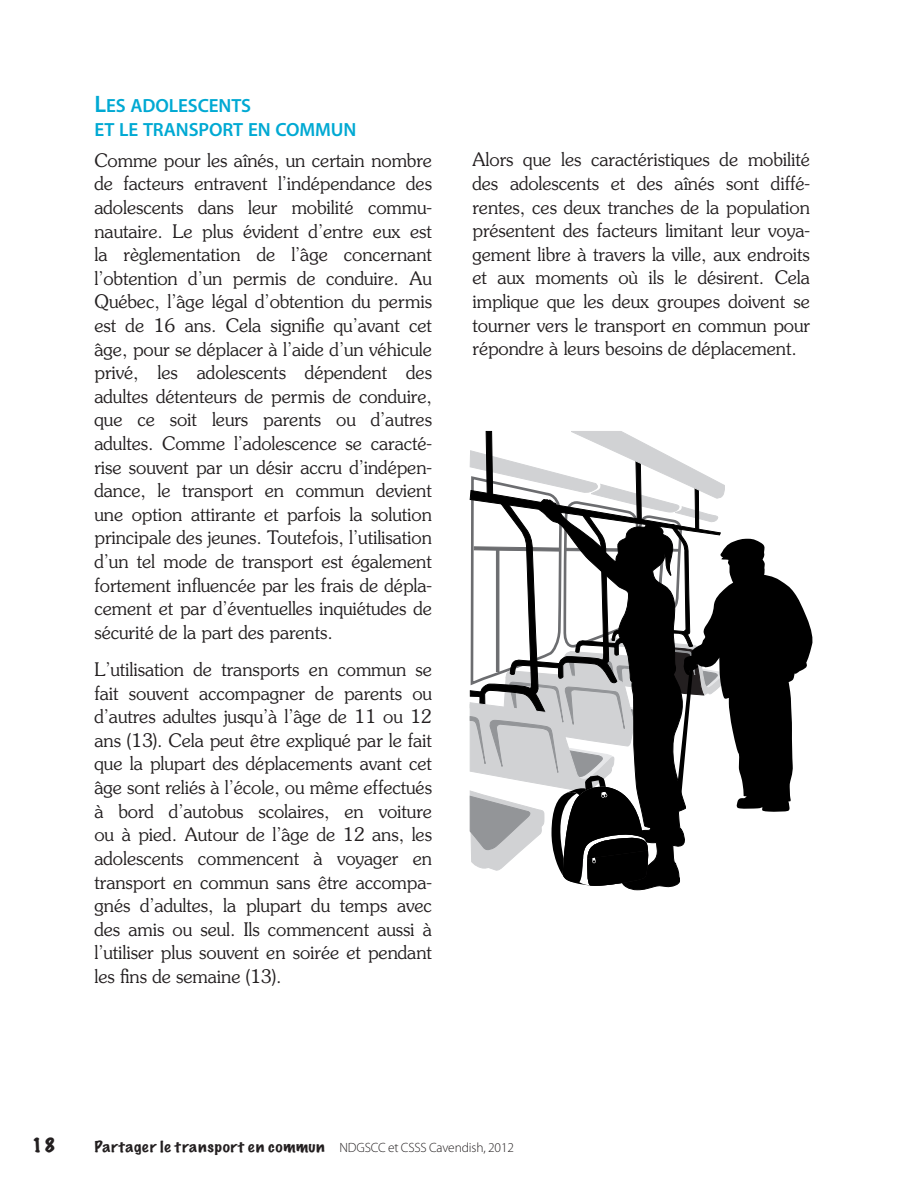
<style>
.page{position:relative;width:918px;height:1188px;background:#fff}
.page>*{position:absolute;margin:0;border:0;box-sizing:border-box;transform-origin:0 0}
.sous_titre_2{font:19.2px/23.9px "Myriad Pro Semibold SC800";letter-spacing:-.005em;color:#00a9d3}
.lecture{font:300 18.75px/23.5px "Souvenir";letter-spacing:-.005em;color:#231f20;text-align:justify}
.t1{font:100 18px "Marker Felt";color:#231f20;scale:1.25 1}
.t2{font:100 14.1px "Marker Felt";letter-spacing:.035em;color:#231f20;scale:1.25 1}
.s1{font-size:23.85px}
.s2{font-family:"Myriad Pro";font-weight:300;font-size:13.5px}
</style>
<div class="page">
<svg style="left:469px;top:431px;width:344px;height:460px"></svg>
<p class="sous_titre_2" style="left:94px;top:94px;width:263px"><span class="s1">L</span>ES ADOLESCENTS<br>ET LE TRANSPORT EN COMMUN</p>
<p class="lecture" style="left:94px;top:148px;width:339px">Comme pour les aînés, un certain nombre de facteurs entravent l’indépendance des adolescents dans leur mobilité commu&shy;nautaire. Le plus évident d’entre eux est la règlementation de l’âge concernant l’obtention d’un permis de conduire. Au Québec, l’âge légal d’obtention du permis est de 16 ans. Cela signifie qu’avant cet âge, pour se déplacer à l’aide d’un véhicule privé, les adolescents dépendent des adultes détenteurs de permis de conduire, que ce soit leurs parents ou d’autres adultes. Comme l’adolescence se caracté&shy;rise souvent par un désir accru d’indépen&shy;dance, le transport en commun devient une option attirante et parfois la solution principale des jeunes. Toutefois, l’utilisation d’un tel mode de transport est également fortement influencée par les frais de dépla&shy;cement et par d’éventuelles inquiétudes de sécurité de la part des parents.</p>
<p class="lecture" style="left:94px;top:657px;width:339px">L’utilisation de transports en commun se fait souvent accompagner de parents ou d’autres adultes jusqu’à l’âge de 11 ou 12 ans (13). Cela peut être expliqué par le fait que la plupart des déplacements avant cet âge sont reliés à l’école, ou même effectués à bord d’autobus scolaires, en voiture ou à pied. Autour de l’âge de 12 ans, les adolescents commencent à voyager en transport en commun sans être accompa&shy;gnés d’adultes, la plupart du temps avec des amis ou seul. Ils commencent aussi à l’utiliser plus souvent en soirée et pendant les fins de semaine (13).</p>
<p class="lecture" style="left:473px;top:147px;width:339px">Alors que les caractéristiques de mobilité des adolescents et des aînés sont diffé&shy;rentes, ces deux tranches de la population présentent des facteurs limitant leur voya&shy;gement libre à travers la ville, aux endroits et aux moments où ils le désirent. Cela implique que les deux groupes doivent se tourner vers le transport en commun pour répondre à leurs besoins de déplacement.</p>
<p class="t1" style="left:31px;top:1131px;width:22px">18</p>
<p class="t2" style="left:94px;top:1135px;width:337px">Partager le transport en commun <span class="s2">NDGSCC et CSSS Cavendish, 2012</span></p>
</div>
